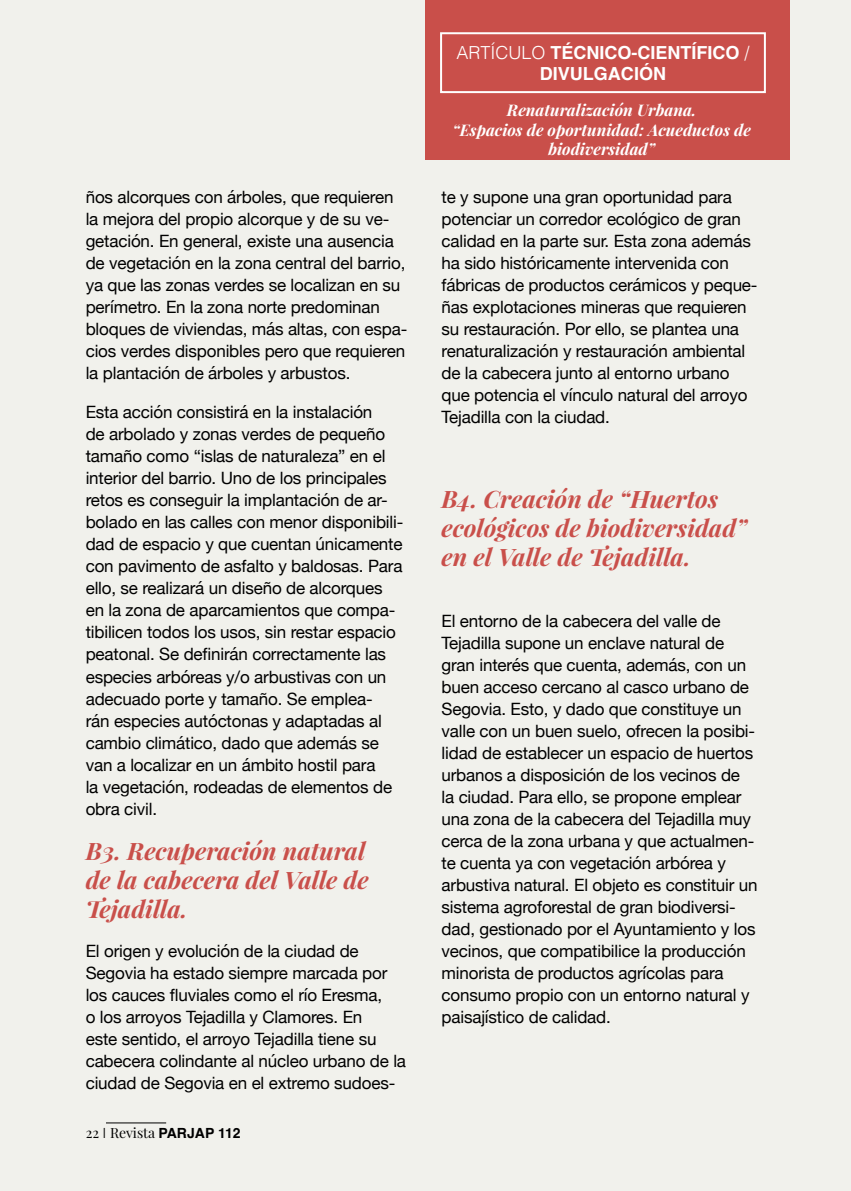
<style>
.page{position:relative;width:851px;height:1191px;background:#fff}
.page>*{position:absolute;margin:0;border:0;box-sizing:border-box;transform-origin:0 0}
.t1{font:italic 700 24px/28.8px "Playfair Display";color:#c94f4a}
.t2{font:700 18px/21.6px "Helvetica";color:#fff;text-align:center}
.t3{font:17px/22px "Helvetica Neue";letter-spacing:-.01em;color:#000}
.t4{font:italic 700 16px/19.2px "Playfair Display";color:#fff;text-align:center}
.t5{font:14px "Playfair Display";color:#000}
.s1{font-family:"Helvetica";font-weight:300}
.s2{font-family:"Helvetica";font-weight:700}
.s3{font-weight:300}
</style>
<div class="page">
<div style="left:0;top:0;width:850px;height:1191px;background:#f1f1ec"></div>
<hr style="left:106px;top:1122px;width:60px;height:1px;background:#000">
<div style="left:425px;top:0;width:364px;height:159px;background:#c94f4a"></div>
<div style="left:440px;top:32px;width:325px;height:61px;border:2px solid #fff"></div>
<p class="t3" style="left:86px;top:187px;width:323px">ños alcorques con árboles, que requieren la mejora del propio alcorque y de su ve&shy;getación. En general, existe una ausencia de vegetación en la zona central del barrio, ya que las zonas verdes se localizan en su perímetro. En la zona norte predominan bloques de viviendas, más altas, con espa&shy;cios verdes disponibles pero que requieren la plantación de árboles y arbustos.</p>
<p class="t3" style="left:86px;top:402px;width:319px">Esta acción consistirá en la instalación<br>de arbolado y zonas verdes de pequeño tamaño como “islas de naturaleza” en el interior del barrio. Uno de los principales retos es conseguir la implantación de ar&shy;bolado en las calles con menor disponibili&shy;dad de espacio y que cuentan únicamente con pavimento de asfalto y baldosas. Para ello, se realizará un diseño de alcorques en la zona de aparcamientos que compa&shy;tibilicen todos los usos, sin restar espacio peatonal. Se definirán correctamente las especies arbóreas y/o arbustivas con un adecuado porte y tamaño. Se emplea-<br>rán especies autóctonas y adaptadas al cambio climático, dado que además se van a localizar en un ámbito hostil para<br>la vegetación, rodeadas de elementos de obra civil.</p>
<h1 class="t1" style="left:86px;top:836px;width:284px">B3. Recuperación natural de la cabecera del Valle de<br>Tejadilla.</h1>
<p class="t3" style="left:86px;top:941px;width:322px">El origen y evolución de la ciudad de Segovia ha estado siempre marcada por los cauces fluviales como el río Eresma,<br>o los arroyos Tejadilla y Clamores. En<br>este sentido, el arroyo Tejadilla tiene su cabecera colindante al núcleo urbano de la ciudad de Segovia en el extremo sudoes-</p>
<p class="t5" style="left:86px;top:1124px;width:156px">22 <span class="s1">I</span> Revista <span class="s2">PARJAP 112</span></p>
<p class="t2" style="left:456px;top:43px;width:295px"><span class="s3">ARTÍCULO</span> TÉCNICO-CIENTÍFICO <span class="s3">/<br></span>DIVULGACIÓN</p>
<p class="t4" style="left:452px;top:100px;width:300px">Renaturalización Urbana.<br>“Espacios de oportunidad: Acueductos de biodiversidad”</p>
<p class="t3" style="left:441px;top:187px;width:317px">te y supone una gran oportunidad para potenciar un corredor ecológico de gran calidad en la parte sur. Esta zona además ha sido históricamente intervenida con fábricas de productos cerámicos y peque&shy;ñas explotaciones mineras que requieren su restauración. Por ello, se plantea una renaturalización y restauración ambiental de la cabecera junto al entorno urbano que potencia el vínculo natural del arroyo Tejadilla con la ciudad.</p>
<h1 class="t1" style="left:441px;top:484px;width:307px">B4. Creación de “Huertos ecológicos de biodiversidad” en el Valle de Tejadilla.</h1>
<p class="t3" style="left:441px;top:611px;width:317px">El entorno de la cabecera del valle de Tejadilla supone un enclave natural de gran interés que cuenta, además, con un buen acceso cercano al casco urbano de Segovia. Esto, y dado que constituye un valle con un buen suelo, ofrecen la posibi&shy;lidad de establecer un espacio de huertos urbanos a disposición de los vecinos de<br>la ciudad. Para ello, se propone emplear una zona de la cabecera del Tejadilla muy cerca de la zona urbana y que actualmen&shy;te cuenta ya con vegetación arbórea y arbustiva natural. El objeto es constituir un sistema agroforestal de gran biodiversi&shy;dad, gestionado por el Ayuntamiento y los vecinos, que compatibilice la producción minorista de productos agrícolas para consumo propio con un entorno natural y paisajístico de calidad.</p>
</div>
